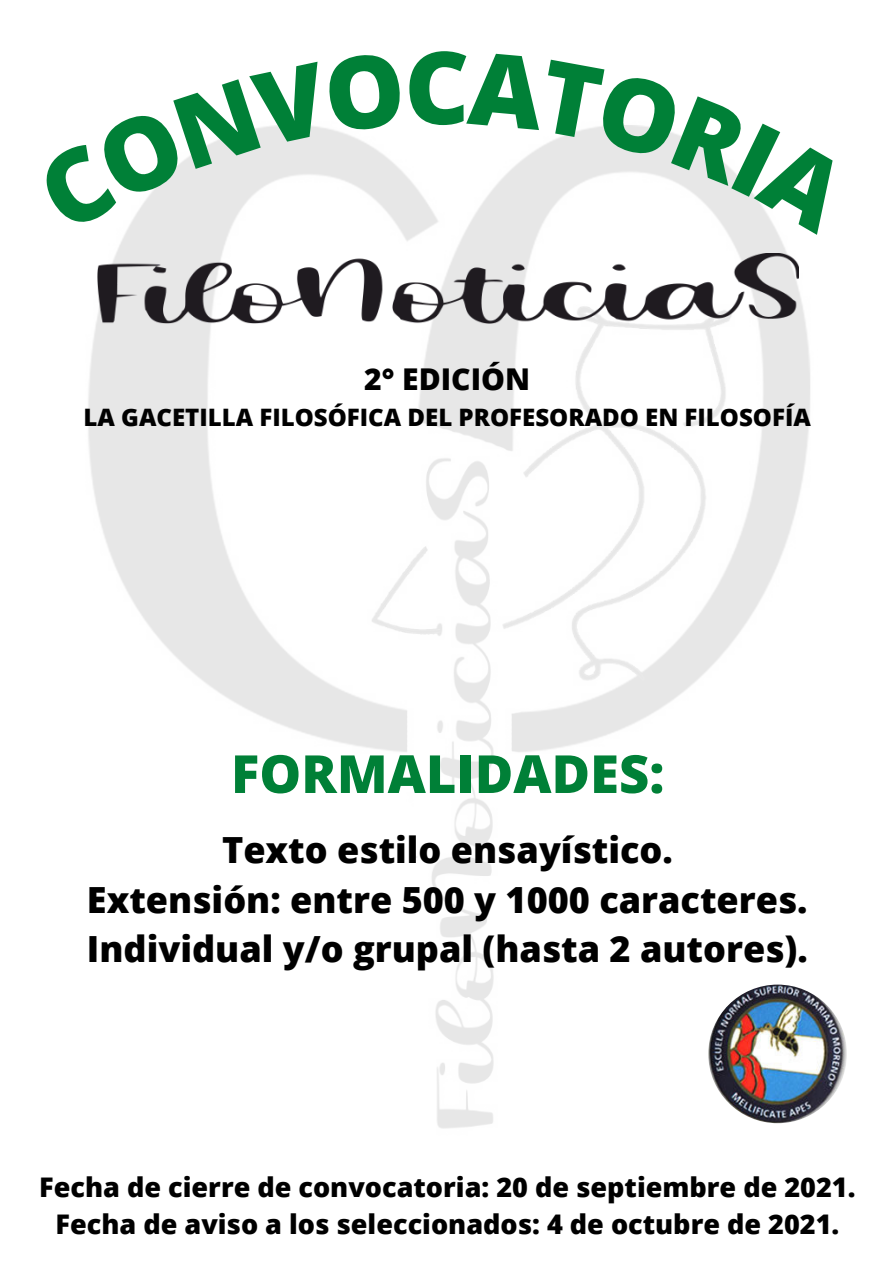
<style>
.page{position:relative;width:894px;height:1264px;background:#fff}
.page>*{position:absolute;margin:0;border:0;box-sizing:border-box;transform-origin:0 0}
.t1{font:800 100.65px "Open Sans";color:#008037}
.t2{font:800 52.5px "Open Sans";color:#008037}
.t3{font:800 36px "Open Sans";color:#000}
.t4{font:800 30px "Open Sans";color:#000}
.t5{font:800 27px "Open Sans";color:#000}
.t6{font:800 24px "Open Sans";color:#000}
</style>
<div class="page">
<img style="left:88px;top:173px;width:759px;height:956px">
<img style="left:708px;top:984px;width:138px;height:139px;border-radius:50%">
<img style="left:97px;top:254px;width:700px;height:69px">
<svg style="left:88px;top:125px;width:315px;height:108px"></svg>
<svg style="left:466px;top:125px;width:381px;height:110px"></svg>
<p class="t1" style="left:404px;top:17px;width:68px">C</p>
<p class="t4" style="left:364px;top:358px;width:167px">2° EDICIÓN</p>
<p class="t6" style="left:83px;top:400px;width:728px">LA GACETILLA FILOSÓFICA DEL PROFESORADO EN FILOSOFÍA</p>
<p class="t2" style="left:231px;top:737px;width:435px">FORMALIDADES:</p>
<p class="t3" style="left:222px;top:824px;width:452px">Texto estilo ensayístico.</p>
<p class="t3" style="left:87px;top:874px;width:722px">Extensión: entre 500 y 1000 caracteres.</p>
<p class="t3" style="left:87px;top:924px;width:722px">Individual y/o grupal (hasta 2 autores).</p>
<p class="t5" style="left:39px;top:1168px;width:817px">Fecha de cierre de convocatoria: 20 de septiembre de 2021.</p>
<p class="t5" style="left:56px;top:1205px;width:785px">Fecha de aviso a los seleccionados: 4 de octubre de 2021.</p>
</div>
